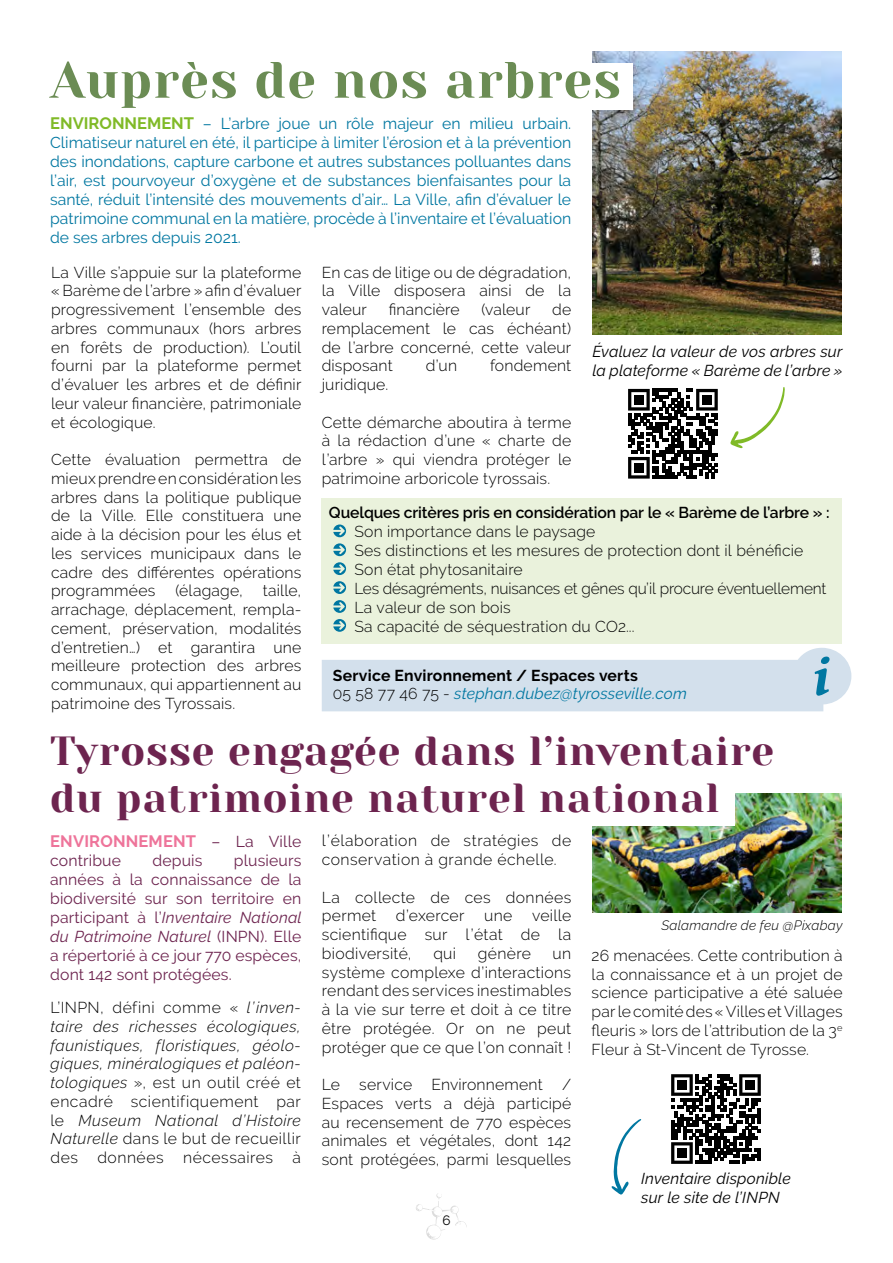
<style>
.page{position:relative;width:893px;height:1263px;background:#fff}
.page>*{position:absolute;margin:0;border:0;box-sizing:border-box;transform-origin:0 0}
.t1{font:51px "Yeseva One";letter-spacing:.025em;color:#6b8c54}
.t2{font:40.5px/46.5px "Yeseva One";letter-spacing:.025em;color:#6d244f}
.t3{font:700 16.5px "Raleway";letter-spacing:.01em;color:#ee749a}
.t4{font:300 15.75px/18.8px "Raleway";letter-spacing:.01em;color:#000;text-align:justify}
.t5{font:15.75px/18.9px "Raleway";color:#0077a1;text-align:justify}
.t6{font:italic 300 15.75px/18.8px "Raleway";letter-spacing:.035em;color:#000;text-align:justify}
.t7{font:15.75px/18.9px "Raleway";letter-spacing:.01em;color:#6d244f;text-align:justify}
.t8{font:italic 15.75px/18.8px "Raleway";letter-spacing:.01em;color:#000}
.t9{font:700 15.75px/18.8px "Raleway";letter-spacing:.015em;color:#000}
.t10{font:600 15.75px "Raleway";letter-spacing:-.005em;color:#000}
.t11{font:300 15.75px/18.8px "Raleway";letter-spacing:.035em;color:#000}
.t12{font:italic 300 13.5px "Raleway";letter-spacing:.02em;color:#000}
.t13{font:13.5px "Raleway";color:#000}
.s1{font-weight:700;font-size:16.5px;color:#80ba27}
.s2{font-weight:300}
.s3{font-weight:400;font-style:italic;color:#0077a1}
.s4{font-weight:400;font-size:15.75px;color:#6d244f}
.s5{font-style:italic}
.s6{font-style:normal}
</style>
<div class="page">
<svg style="left:416px;top:1193px;width:51px;height:47px"></svg>
<div style="left:322px;top:499px;width:520px;height:145px;background:#eaf2dc"></div>
<img style="left:592px;top:793px;width:250px;height:119px">
<svg style="left:671px;top:1074px;width:90px;height:90px"></svg>
<div style="left:677px;top:1080px;width:10px;height:10px;background:#000"></div>
<div style="left:745px;top:1080px;width:10px;height:10px;background:#000"></div>
<div style="left:677px;top:1148px;width:10px;height:10px;background:#000"></div>
<svg style="left:628px;top:389px;width:90px;height:90px"></svg>
<div style="left:634px;top:395px;width:9px;height:9px;background:#000"></div>
<div style="left:702px;top:395px;width:10px;height:9px;background:#000"></div>
<div style="left:634px;top:463px;width:9px;height:9px;background:#000"></div>
<svg style="left:611px;top:1119px;width:30px;height:76px"></svg>
<div style="left:42px;top:757px;width:693px;height:69px;background:#fff"></div>
<svg style="left:333px;top:524px;width:13px;height:13px"></svg>
<svg style="left:333px;top:543px;width:13px;height:13px"></svg>
<svg style="left:333px;top:562px;width:13px;height:13px"></svg>
<svg style="left:333px;top:581px;width:13px;height:13px"></svg>
<svg style="left:333px;top:600px;width:13px;height:13px"></svg>
<svg style="left:333px;top:619px;width:13px;height:13px"></svg>
<img style="left:592px;top:51px;width:250px;height:284px">
<svg style="left:322px;top:648px;width:529px;height:63px"></svg>
<div style="left:42px;top:64px;width:590px;height:46px;background:#fff"></div>
<svg style="left:730px;top:387px;width:55px;height:61px"></svg>
<h1 class="t1" style="left:50px;top:43px;width:572px">Auprès de nos arbres</h1>
<p class="t5" style="left:50px;top:114px;width:523px"><span class="s1">ENVIRONNEMENT</span> – L’arbre joue un rôle majeur en milieu urbain.<br>Climatiseur naturel en été, il participe à limiter l’érosion et à la prévention des inondations, capture carbone et autres substances polluantes dans l’air, est pourvoyeur d’oxygène et de substances bienfaisantes pour la santé, réduit l’intensité des mouvements d’air… La Ville, afin d’évaluer le patrimoine communal en la matière, procède à l’inventaire et l’évaluation de ses arbres depuis 2021.</p>
<p class="t4" style="left:51px;top:263px;width:252px">La Ville s’appuie sur la plateforme « Barème de l’arbre » afin d’évaluer progressivement l’ensemble des arbres communaux (hors arbres en forêts de production). L’outil fourni par la plateforme permet d’évaluer les arbres et de définir leur valeur financière, patrimoniale et écologique.</p>
<p class="t4" style="left:51px;top:450px;width:252px">Cette évaluation permettra de mieux prendre en considération les arbres dans la politique publique de la Ville. Elle constituera une aide à la décision pour les élus et les services municipaux dans le cadre des différentes opérations programmées</p>
<p class="t4" style="left:175px;top:581px;width:69px">(élagage,</p>
<p class="t4" style="left:51px;top:581px;width:252px;text-indent:212px">taille, arrachage, déplacement, rempla&shy;cement, préservation, modalités d’entretien…) et garantira une meilleure protection des arbres communaux, qui appartiennent au patrimoine des Tyrossais.</p>
<p class="t4" style="left:322px;top:263px;width:251px">En cas de litige ou de dégradation, la Ville disposera ainsi de la valeur</p>
<p class="t4" style="left:389px;top:300px;width:72px">financière</p>
<p class="t4" style="left:481px;top:300px;width:51px">(valeur</p>
<p class="t4" style="left:322px;top:300px;width:251px;text-indent:230px">de remplacement le cas échéant) de l’arbre concerné, cette valeur disposant</p>
<p class="t8" style="left:592px;top:342px;width:252px">Évaluez la valeur de vos arbres sur la plateforme « Barème de l’arbre »</p>
<p class="t4" style="left:426px;top:356px;width:33px">d’un</p>
<p class="t4" style="left:490px;top:356px;width:83px">fondement</p>
<p class="t4" style="left:322px;top:375px;width:68px">juridique.</p>
<p class="t4" style="left:322px;top:413px;width:251px">Cette démarche aboutira à terme à la rédaction d’une « charte de l’arbre » qui viendra protéger le patrimoine arboricole tyrossais.</p>
<p class="t10" style="left:329px;top:503px;width:502px">Quelques critères pris en considération par le « Barème de l’arbre » :</p>
<p class="t4" style="left:354px;top:522px;width:474px;text-align:left">Son importance dans le paysage<br>Ses distinctions et les mesures de protection dont il bénéficie Son état phytosanitaire<br>Les désagréments, nuisances et gênes qu’il procure éventuellement La valeur de son bois<br>Sa capacité de séquestration du CO2...</p>
<p class="t9" style="left:333px;top:666px;width:356px">Service Environnement / Espaces verts<br><span class="s2">05 58 77 46 75 -</span> <span class="s3">stephan.dubez@tyrosseville.com</span></p>
<h2 class="t2" style="left:50px;top:726px;width:725px">Tyrosse engagée dans l’inventaire du patrimoine naturel national</h2>
<p class="t3" style="left:50px;top:832px;width:253px">ENVIRONNEMENT <span class="s4">– La Ville</span></p>
<p class="t7" style="left:50px;top:851px;width:72px">contribue</p>
<p class="t7" style="left:152px;top:851px;width:52px">depuis</p>
<p class="t7" style="left:50px;top:851px;width:253px;text-indent:184px">plusieurs années à la connaissance de la biodiversité sur son territoire en participant à l’<span class="s5">Inventaire National du Patrimoine Naturel</span> (INPN). Elle a répertorié à ce jour 770 espèces, dont 142 sont protégées.</p>
<p class="t6" style="left:51px;top:998px;width:252px"><span class="s6">L’INPN, défini comme «</span> l’inven&shy;taire des richesses écologiques, faunistiques, floristiques, géolo&shy;giques, minéralogiques et paléon&shy;tologiques <span class="s6">», est un outil créé et encadré scientifiquement par le</span> Museum National d’Histoire Naturelle <span class="s6">dans le but de recueillir des données nécessaires à</span></p>
<p class="t11" style="left:322px;top:831px;width:251px">l’élaboration de stratégies de conservation à grande échelle.</p>
<p class="t4" style="left:322px;top:888px;width:251px">La collecte de ces données permet d’exercer une veille scientifique sur l’état de la biodiversité,</p>
<p class="t4" style="left:433px;top:944px;width:24px">qui</p>
<p class="t4" style="left:478px;top:944px;width:55px">génère</p>
<p class="t4" style="left:322px;top:944px;width:251px;text-indent:231px">un système complexe d’interactions rendant des services inestimables à la vie sur terre et doit à ce titre être protégée. Or on ne peut protéger que ce que l’on connaît !</p>
<p class="t4" style="left:322px;top:1075px;width:251px">Le service Environnement / Espaces verts a déjà participé au recensement de 770 espèces animales et végétales, dont 142 sont protégées, parmi lesquelles</p>
<p class="t13" style="left:442px;top:1212px;width:10px">6</p>
<p class="t12" style="left:661px;top:917px;width:183px">Salamandre de feu @Pixabay</p>
<p class="t4" style="left:592px;top:946px;width:252px">26 menacées. Cette contribution à la connaissance et à un projet de science participative a été saluée par le comité des « Villes et Villages fleuris » lors de l’attribution de la 3<sup>e </sup>Fleur à St-Vincent de Tyrosse.</p>
<p class="t8" style="left:641px;top:1169px;width:151px">Inventaire disponible sur le site de l’INPN</p>
</div>
